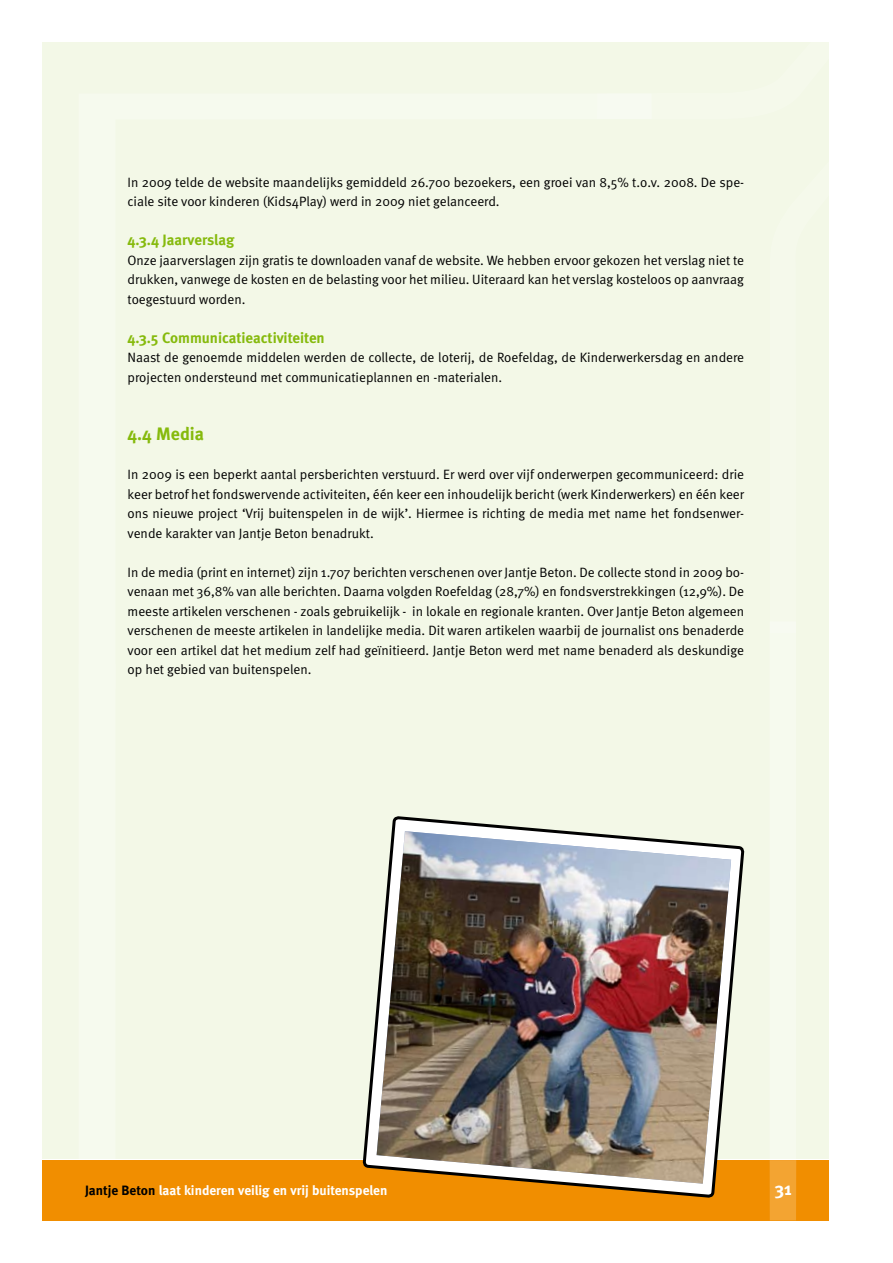
<style>
.page{position:relative;width:893px;height:1263px;background:#fff}
.page>*{position:absolute;margin:0;border:0;box-sizing:border-box;transform-origin:0 0}
.t1{font:700 18px "Meta";letter-spacing:-.005em;color:#86ba0d}
.t2{font:700 18px "Meta";color:#fff}
.t3{font:700 15px "Meta";color:#86ba0d}
.t4{font:13.5px/19.5px "Meta Normal";color:#000;text-align:justify}
.t5{font:700 13.5px "Meta";color:#fff}
.s1{color:#000}
</style>
<div class="page">
<div style="left:43px;top:43px;width:786px;height:1116px;background:#f3f8e7"></div>
<div style="left:79px;top:664px;width:37px;height:496px;background:#f6faee"></div>
<div style="left:770px;top:621px;width:26px;height:539px;background:#f6faee"></div>
<div style="left:43px;top:1160px;width:786px;height:60px;background:#f18e00"></div>
<div style="left:770px;top:1160px;width:26px;height:60px;background:#f3a432"></div>
<svg style="left:597px;top:42px;width:232px;height:1px"></svg>
<svg style="left:361px;top:816px;width:385px;height:405px"></svg>
<img style="left:377px;top:831px;width:354px;height:353px">
<p class="t4" style="left:128px;top:172px;width:618px">In 2009 telde de website maandelijks gemiddeld 26.700 bezoekers, een groei van 8,5% t.o.v. 2008. De spe&shy;ciale site voor kinderen (Kids4Play) werd in 2009 niet gelanceerd.</p>
<p class="t3" style="left:128px;top:231px;width:108px">4.3.4 Jaarverslag</p>
<p class="t4" style="left:128px;top:250px;width:618px">Onze jaarverslagen zijn gratis te downloaden vanaf de website. We hebben ervoor gekozen het verslag niet te drukken, vanwege de kosten en de belasting voor het milieu. Uiteraard kan het verslag kosteloos op aanvraag toegestuurd worden.</p>
<p class="t3" style="left:128px;top:329px;width:199px">4.3.5 Communicatieactiviteiten</p>
<p class="t4" style="left:128px;top:348px;width:618px">Naast de genoemde middelen werden de collecte, de loterij, de Roefeldag, de Kinderwerkersdag en andere projecten ondersteund met communicatieplannen en -materialen.</p>
<h1 class="t1" style="left:128px;top:423px;width:78px">4.4 Media</h1>
<p class="t4" style="left:128px;top:465px;width:618px">In 2009 is een beperkt aantal persberichten verstuurd. Er werd over vijf onderwerpen gecommuniceerd: drie keer betrof het fondswervende activiteiten, één keer een inhoudelijk bericht (werk Kinderwerkers) en één keer ons nieuwe project ‘Vrij buitenspelen in de wijk’. Hiermee is richting de media met name het fondsenwer&shy;vende karakter van Jantje Beton benadrukt.</p>
<p class="t4" style="left:128px;top:562px;width:618px">In de media (print en internet) zijn 1.707 berichten verschenen over Jantje Beton. De collecte stond in 2009 bo&shy;venaan met 36,8% van alle berichten. Daarna volgden Roefeldag (28,7%) en fondsverstrekkingen (12,9%). De meeste artikelen verschenen - zoals gebruikelijk - in lokale en regionale kranten. Over Jantje Beton algemeen verschenen de meeste artikelen in landelijke media. Dit waren artikelen waarbij de journalist ons benaderde voor een artikel dat het medium zelf had geïnitieerd. Jantje Beton werd met name benaderd als deskundige op het gebied van buitenspelen.</p>
<p class="t5" style="left:85px;top:1182px;width:304px"><span class="s1">Jantje Beton</span> laat kinderen veilig en vrij buitenspelen</p>
<h1 class="t2" style="left:774px;top:1178px;width:19px">31</h1>
</div>
